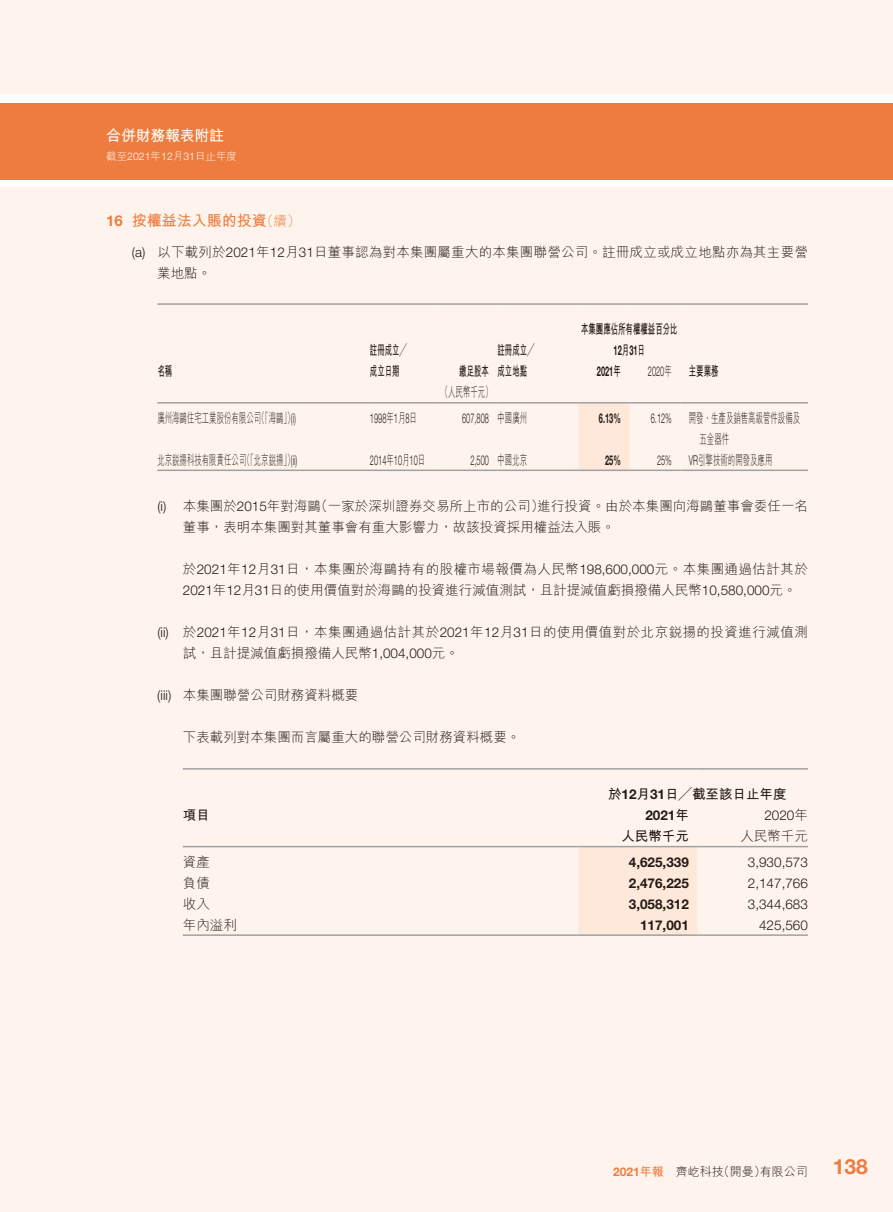
<style>
.page{position:relative;width:893px;height:1212px;background:#fff}
.page>*{position:absolute;margin:0;border:0;box-sizing:border-box;transform-origin:0 0}
.t1{font:700 21px "Helvetica Neue LT Std";color:#ee7c3e}
.t2{font:700 15px "M Hei HK";color:#ee7c3e}
.t3{font:700 15px "M Hei HK";letter-spacing:-.02em;color:#fff}
.t4{font:700 15px "Helvetica Neue LT Std";color:#ee7c3e}
.t5{font:300 13.5px/21px "M Hei HK";color:#231916}
.t6{font:300 13.5px/21px "M Hei HK";color:#231916;scale:.55 1}
.t7{font:300 13.5px "Helvetica Neue LT Std";color:#231916}
.t8{font:300 13.5px "M Hei HK";letter-spacing:.035em;color:#231916}
.t9{font:300 13.5px "Helvetica Neue LT Std";color:#231916;scale:.55 1}
.t10{font:700 13.5px/21px "M Hei HK";color:#231916;scale:.55 1}
.t11{font:700 13.5px "Helvetica Neue LT Std";color:#231916}
.t12{font:700 13.5px "M Hei HK";color:#231916}
.t13{font:700 13.5px "Helvetica Neue LT Std";color:#231916;scale:.55 1}
.t14{font:300 13.5px "M Hei HK";color:#ee7c3e}
.t15{font:300 12px "M Hei HK";color:#231916}
.t16{font:700 12px "Helvetica Neue LT Std";color:#ee7c3e}
.t17{font:300 10.5px "M Hei HK";color:#fff}
.s1{font-family:"Helvetica Neue LT Std"}
.s2{font-family:"M Hei HK"}
</style>
<div class="page">
<div style="left:0;top:187px;width:893px;height:1025px;background:#fef4ed"></div>
<div style="left:0;top:103px;width:893px;height:76px;background:#ee7c3e"></div>
<div style="left:0;top:0;width:893px;height:94px;background:#fef4ed"></div>
<div style="left:578px;top:403px;width:51px;height:66px;background:#fde8d9"></div>
<hr style="left:157px;top:303px;width:213px;height:2px;background:#a0a0a1">
<hr style="left:370px;top:303px;width:64px;height:2px;background:#a0a0a1">
<hr style="left:434px;top:303px;width:63px;height:2px;background:#a0a0a1">
<hr style="left:497px;top:303px;width:81px;height:2px;background:#a0a0a1">
<hr style="left:578px;top:303px;width:51px;height:2px;background:#a0a0a1">
<hr style="left:629px;top:303px;width:51px;height:2px;background:#a0a0a1">
<hr style="left:680px;top:303px;width:128px;height:2px;background:#a0a0a1">
<hr style="left:157px;top:402px;width:213px;height:1px;background:#a0a0a1">
<hr style="left:370px;top:402px;width:64px;height:1px;background:#a0a0a1">
<hr style="left:434px;top:402px;width:63px;height:1px;background:#a0a0a1">
<hr style="left:497px;top:402px;width:81px;height:1px;background:#a0a0a1">
<hr style="left:578px;top:402px;width:51px;height:1px;background:#a0a0a1">
<hr style="left:629px;top:402px;width:51px;height:1px;background:#a0a0a1">
<hr style="left:680px;top:402px;width:128px;height:1px;background:#a0a0a1">
<hr style="left:157px;top:469px;width:213px;height:2px;background:#a0a0a1">
<hr style="left:370px;top:469px;width:64px;height:2px;background:#a0a0a1">
<hr style="left:434px;top:469px;width:63px;height:2px;background:#a0a0a1">
<hr style="left:497px;top:469px;width:81px;height:2px;background:#a0a0a1">
<hr style="left:578px;top:469px;width:51px;height:2px;background:#a0a0a1">
<hr style="left:629px;top:469px;width:51px;height:2px;background:#a0a0a1">
<hr style="left:680px;top:469px;width:128px;height:2px;background:#a0a0a1">
<div style="left:578px;top:847px;width:119px;height:87px;background:#fde8d9"></div>
<hr style="left:183px;top:768px;width:395px;height:2px;background:#a0a0a1">
<hr style="left:578px;top:768px;width:119px;height:2px;background:#a0a0a1">
<hr style="left:697px;top:768px;width:111px;height:2px;background:#a0a0a1">
<hr style="left:183px;top:846px;width:395px;height:1px;background:#a0a0a1">
<hr style="left:578px;top:846px;width:119px;height:1px;background:#a0a0a1">
<hr style="left:697px;top:846px;width:111px;height:1px;background:#a0a0a1">
<hr style="left:183px;top:934px;width:395px;height:2px;background:#a0a0a1">
<hr style="left:578px;top:934px;width:119px;height:2px;background:#a0a0a1">
<hr style="left:697px;top:934px;width:111px;height:2px;background:#a0a0a1">
<p class="t3" style="left:106px;top:125px;width:119px">合併財務報表附註</p>
<p class="t17" style="left:106px;top:148px;width:132px">截至<span class="s1">2021</span>年<span class="s1">12</span>月<span class="s1">31</span>日止年度</p>
<p class="t4" style="left:106px;top:211px;width:18px">16</p>
<p class="t2" style="left:132px;top:210px;width:136px">按權益法入賬的投資</p>
<p class="t14" style="left:260px;top:212px;width:42px">（續(</p>
<p class="t7" style="left:132px;top:243px;width:15px">a( )</p>
<p class="t5" style="left:157px;top:241px;width:652px">以下載列於<span class="s1">2021</span>年<span class="s1">12</span>月<span class="s1">31</span>日董事認為對本集團屬重大的本集團聯營公司。註冊成立或成立地點亦為其主要營</p>
<p class="t5" style="left:157px;top:262px;width:55px">業地點。</p>
<p class="t10" style="left:581px;top:318px;width:177px">本集團應佔所有權權益百分比</p>
<p class="t10" style="left:157px;top:360px;width:29px">名稱</p>
<p class="t10" style="left:370px;top:339px;width:69px">註冊成立╱</p>
<p class="t10" style="left:370px;top:360px;width:55px">成立日期</p>
<p class="t10" style="left:459px;top:360px;width:56px">繳足股本</p>
<p class="t10" style="left:497px;top:339px;width:69px">註冊成立╱成立地點</p>
<p class="t13" style="left:614px;top:342px;width:59px">12<span class="s2">月</span>31<span class="s2">日</span></p>
<p class="t13" style="left:597px;top:363px;width:45px">2021<span class="s2">年</span></p>
<p class="t9" style="left:648px;top:363px;width:45px">2020<span class="s2">年</span></p>
<p class="t10" style="left:689px;top:360px;width:55px">主要業務</p>
<p class="t6" style="left:441px;top:381px;width:96px">（人民幣千元(</p>
<p class="t6" style="left:157px;top:407px;width:191px">廣州海鷗住宅工業股份有限公司</p>
<p class="t6" style="left:258px;top:407px;width:71px">（「海鷗」）<span class="s1">()i</span></p>
<p class="t9" style="left:370px;top:410px;width:87px">1 9 9 8 <span class="s2">日</span>8<span class="s2">月</span>1<span class="s2">年</span></p>
<p class="t9" style="left:462px;top:410px;width:50px">607,808</p>
<p class="t6" style="left:497px;top:407px;width:55px">中國廣州</p>
<p class="t13" style="left:599px;top:410px;width:41px">6.13%</p>
<p class="t9" style="left:651px;top:410px;width:40px">6.12%</p>
<p class="t6" style="left:689px;top:407px;width:204px">開發、生產及銷售高級管件設備及</p>
<p class="t6" style="left:243px;top:449px;width:101px">（「北京銳揚」）<span class="s1">( )i i</span></p>
<p class="t6" style="left:157px;top:449px;width:164px">北京銳揚科技有限責任公司</p>
<p class="t9" style="left:370px;top:452px;width:102px">2014<span class="s2">年</span>10<span class="s2">月</span>10<span class="s2">日</span></p>
<p class="t9" style="left:470px;top:452px;width:35px">2,500</p>
<p class="t6" style="left:497px;top:449px;width:55px">中國北京</p>
<p class="t13" style="left:605px;top:452px;width:30px">25%</p>
<p class="t9" style="left:657px;top:452px;width:29px">25%</p>
<p class="t6" style="left:689px;top:428px;width:154px;text-indent:11px">五金器件<br><span class="s1">VR</span>引擎技術的開發及應用</p>
<p class="t7" style="left:157px;top:498px;width:11px">) i(</p>
<p class="t7" style="left:157px;top:624px;width:13px">i i( )</p>
<p class="t7" style="left:157px;top:687px;width:15px">(iii)</p>
<p class="t5" style="left:183px;top:495px;width:140px">本集團於<span class="s1">2015</span>年對海鷗</p>
<p class="t5" style="left:314px;top:495px;width:231px">（一家於深圳證券交易所上市的公司）</p>
<p class="t5" style="left:538px;top:495px;width:272px">進行投資。由於本集團向海鷗董事會委任一名</p>
<p class="t5" style="left:183px;top:516px;width:433px">董事，表明本集團對其董事會有重大影響力，故該投資採用權益法入賬。</p>
<p class="t5" style="left:183px;top:558px;width:627px">於<span class="s1">2021</span>年<span class="s1">12</span>月<span class="s1">31</span>日，本集團於海鷗持有的股權市場報價為人民幣<span class="s1">198,600,000</span>元。本集團通過估計其於<br><span class="s1">2021</span>年<span class="s1">12</span>月<span class="s1">31</span>日的使用價值對於海鷗的投資進行減值測試，且計提減值虧損撥備人民幣<span class="s1">10,580,000</span>元。</p>
<p class="t8" style="left:183px;top:623px;width:626px">於<span class="s1">2021</span>年<span class="s1">12</span>月<span class="s1">31</span>日，本集團通過估計其於<span class="s1">2021</span>年<span class="s1">12</span>月<span class="s1">31</span>日的使用價值對於北京銳揚的投資進行減值測</p>
<p class="t5" style="left:183px;top:642px;width:278px">試，且計提減值虧損撥備人民幣<span class="s1">1,004,000</span>元。</p>
<p class="t5" style="left:183px;top:684px;width:177px">本集團聯營公司財務資料概要</p>
<p class="t5" style="left:183px;top:726px;width:339px">下表載列對本集團而言屬重大的聯營公司財務資料概要。</p>
<p class="t12" style="left:183px;top:805px;width:28px">項目</p>
<p class="t12" style="left:608px;top:784px;width:180px">於<span class="s1">12</span>月<span class="s1">31</span>日╱截至該日止年度</p>
<p class="t7" style="left:764px;top:807px;width:45px">2020<span class="s2">年</span></p>
<p class="t11" style="left:645px;top:807px;width:45px">2021<span class="s2">年</span></p>
<p class="t12" style="left:621px;top:826px;width:69px">人民幣千元</p>
<p class="t5" style="left:740px;top:825px;width:69px">人民幣千元</p>
<p class="t5" style="left:183px;top:851px;width:28px">資產</p>
<p class="t11" style="left:629px;top:853px;width:62px">4,625,339</p>
<p class="t7" style="left:748px;top:853px;width:62px">3,930,573</p>
<p class="t5" style="left:183px;top:872px;width:28px">負債</p>
<p class="t11" style="left:629px;top:874px;width:62px">2,476,225</p>
<p class="t7" style="left:748px;top:874px;width:62px">2,147,766</p>
<p class="t5" style="left:183px;top:893px;width:28px">收入</p>
<p class="t11" style="left:629px;top:895px;width:62px">3,058,312</p>
<p class="t7" style="left:748px;top:895px;width:62px">3,344,683</p>
<p class="t5" style="left:183px;top:914px;width:55px">年內溢利</p>
<p class="t11" style="left:640px;top:916px;width:50px">117,001</p>
<p class="t7" style="left:759px;top:916px;width:50px">425,560</p>
<p class="t16" style="left:613px;top:1164px;width:52px">2021<span class="s2">年報</span></p>
<p class="t15" style="left:718px;top:1163px;width:49px">（開曼）</p>
<p class="t15" style="left:676px;top:1163px;width:49px">齊屹科技</p>
<p class="t15" style="left:760px;top:1163px;width:49px">有限公司</p>
<h1 class="t1" style="left:833px;top:1153px;width:37px">138</h1>
</div>
